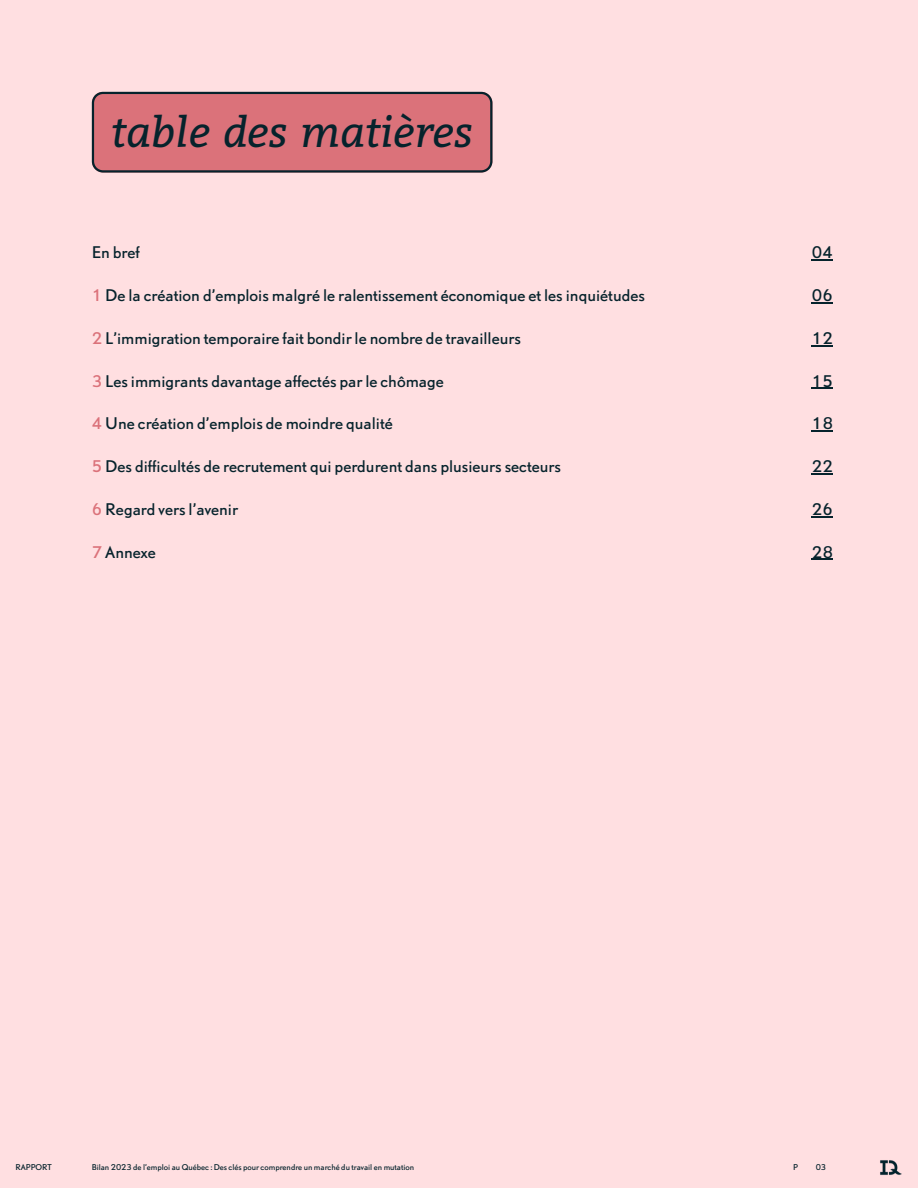
<style>
.page{position:relative;width:918px;height:1188px;background:#ffdfe1}
.page>*{position:absolute;margin:0;border:0;box-sizing:border-box;transform-origin:0 0}
.t1{font:italic 42px "Bitter";color:#06232c}
.t2{font:15px "DTL Nobel T";color:#06232c}
.t3{font:7.5px "DTL Nobel T";color:#06232c}
.s1{color:#db727a}
</style>
<div class="page">
<svg style="left:92px;top:92px;width:400px;height:81px;background:#cc6d75"></svg>
<img style="left:880px;top:1160px;width:22px;height:15px">
<svg style="left:812px;top:260px;width:21px;height:1px"></svg>
<svg style="left:812px;top:302px;width:21px;height:1px"></svg>
<svg style="left:812px;top:345px;width:21px;height:1px"></svg>
<svg style="left:812px;top:388px;width:21px;height:1px"></svg>
<svg style="left:812px;top:431px;width:21px;height:1px"></svg>
<svg style="left:812px;top:473px;width:21px;height:1px"></svg>
<svg style="left:812px;top:516px;width:21px;height:1px"></svg>
<svg style="left:812px;top:559px;width:21px;height:1px"></svg>
<h1 class="t1" style="left:111px;top:101px;width:364px">table des matières</h1>
<h3 class="t2" style="left:92px;top:242px;width:50px">En bref</h3>
<h3 class="t2" style="left:92px;top:285px;width:555px"><span class="s1">1</span> De la création d’emplois malgré le ralentissement économique et les inquiétudes</h3>
<h3 class="t2" style="left:92px;top:328px;width:431px"><span class="s1">2</span> L’immigration temporaire fait bondir le nombre de travailleurs</h3>
<h3 class="t2" style="left:92px;top:371px;width:354px"><span class="s1">3</span> Les immigrants davantage affectés par le chômage</h3>
<h3 class="t2" style="left:92px;top:413px;width:302px"><span class="s1">4</span> Une création d’emplois de moindre qualité</h3>
<h3 class="t2" style="left:92px;top:456px;width:471px"><span class="s1">5</span> Des difficultés de recrutement qui perdurent dans plusieurs secteurs</h3>
<h3 class="t2" style="left:92px;top:499px;width:148px"><span class="s1">6</span> Regard vers l’avenir</h3>
<h3 class="t2" style="left:92px;top:542px;width:65px"><span class="s1">7</span> Annexe</h3>
<h2 class="t2" style="left:812px;top:242px;width:22px">04</h2>
<h2 class="t2" style="left:812px;top:285px;width:22px">06</h2>
<h2 class="t2" style="left:812px;top:328px;width:22px">12</h2>
<h2 class="t2" style="left:812px;top:371px;width:22px">15</h2>
<h4 class="t2" style="left:812px;top:413px;width:22px">18</h4>
<p class="t2" style="left:812px;top:456px;width:22px">22</p>
<p class="t2" style="left:812px;top:499px;width:22px">26</p>
<p class="t2" style="left:812px;top:542px;width:22px">28</p>
<h2 class="t3" style="left:15px;top:1162px;width:38px">RAPPORT</h2>
<h2 class="t3" style="left:793px;top:1162px;width:6px">P</h2>
<h2 class="t3" style="left:816px;top:1162px;width:12px">03</h2>
<p class="t3" style="left:92px;top:1162px;width:324px">Bilan 2023 de l’emploi au Québec : Des clés pour comprendre un marché du travail en mutation</p>
</div>
